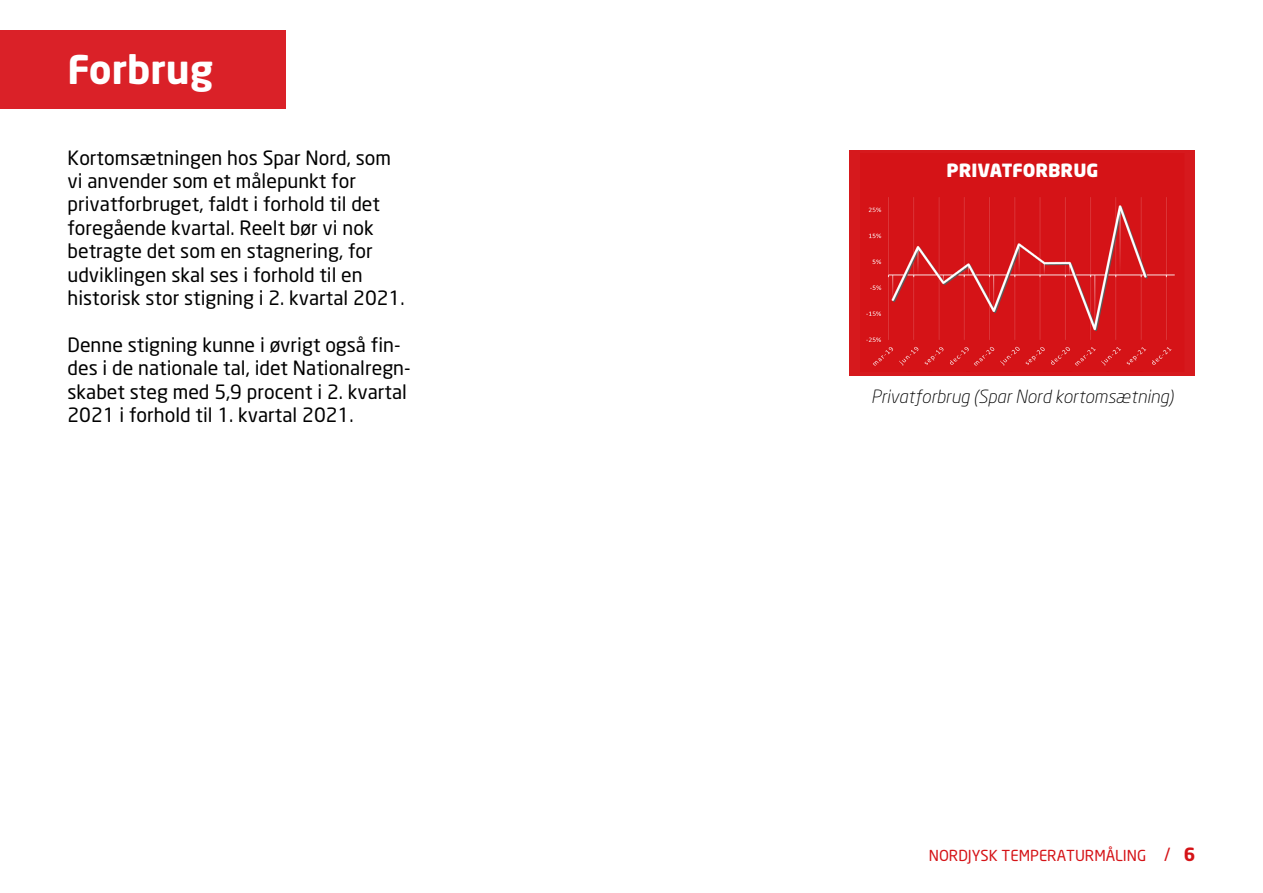
<style>
.page{position:relative;width:1263px;height:893px;background:#fff}
.page>*{position:absolute;margin:0;border:0;box-sizing:border-box;transform-origin:0 0}
.t1{font:700 39px "Neo Sans Pro";color:#fff}
.t2{font:19.5px/23.4px "Neo Sans TR";color:#000}
.t3{font:18px "Neo Sans Light Italic TR";color:#000}
.t4{font:900 18px "Neo Sans Std";color:#fff}
.t5{font:15px "Neo Sans TR";color:#d51317}
.s1{font-size:18px}
.s2{font-family:"Neo Sans Pro";font-weight:700;font-size:18px}
</style>
<div class="page">
<div style="left:849px;top:150px;width:346px;height:225px;background:#d6191d"></div>
<img style="left:866px;top:197px;width:309px;height:169px">
<div style="left:0;top:30px;width:285px;height:78px;background:#da2128"></div>
<p class="t1" style="left:68px;top:45px;width:147px">Forbrug</p>
<p class="t2" style="left:68px;top:146px;width:339px">Kortomsætningen hos Spar Nord, som vi anvender som et målepunkt for privatforbruget, faldt i forhold til det foregående kvartal. Reelt bør vi nok betragte det som en stagnering, for udviklingen skal ses i forhold til en historisk stor stigning i 2. kvartal 2021.</p>
<p class="t2" style="left:68px;top:333px;width:345px">Denne stigning kunne i øvrigt også fin&shy;des i de nationale tal, idet Nationalregn&shy;skabet steg med 5,9 procent i 2. kvartal 2021 i forhold til 1. kvartal 2021.</p>
<p class="t4" style="left:947px;top:159px;width:153px">PRIVATFORBRUG</p>
<p class="t3" style="left:871px;top:385px;width:304px">Privatforbrug (Spar Nord kortomsætning)</p>
<p class="t5" style="left:929px;top:847px;width:268px">NORDJYSK TEMPERATURMÅLING <span class="s1">/</span> <span class="s2">6</span></p>
</div>
